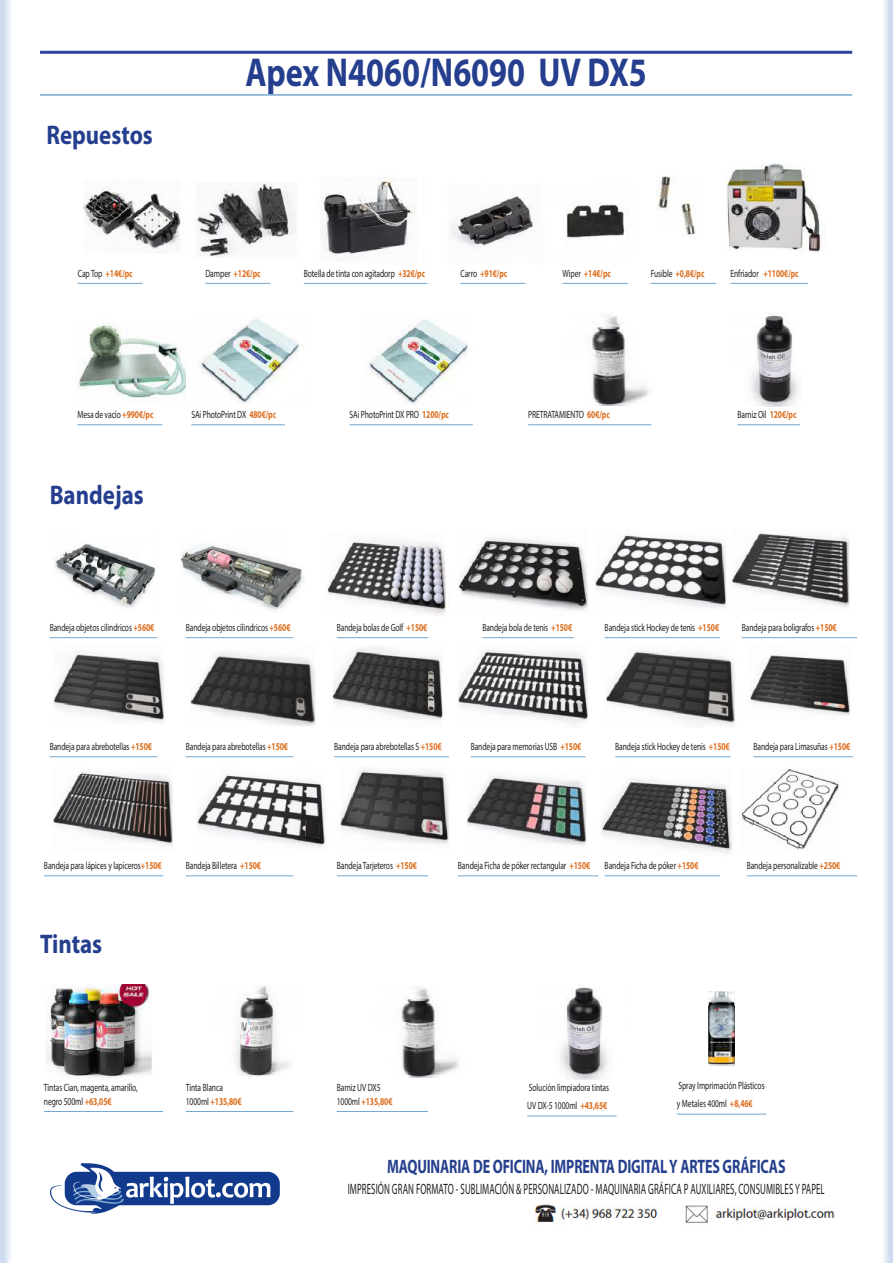
<style>
.page{position:relative;width:893px;height:1263px;background:#fff}
.page>*{position:absolute;margin:0;border:0;box-sizing:border-box;transform-origin:0 0}
.tituloSección{font:700 40.5px "Myriad Pro";color:#253f8e;scale:.8 1}
.tituloproducto{font:700 27px "Myriad Pro";color:#253f8e;scale:.85 1}
.t1{font:700 19.5px "Myriad Pro";letter-spacing:-.01em;color:#253f8e;scale:.72 1}
.t2{font:15px "Myriad Pro";letter-spacing:.01em;color:#231f20;scale:.59 1}
.lista_-_peque{font:10.5px/13.5px "Myriad Pro";letter-spacing:-.01em;color:#231f20;scale:.72 1}
.lista_-_peque-2{font:700 10.5px "Myriad Pro";letter-spacing:-.005em;color:#dd6e1f;scale:.72 1}
.s1{font-weight:400;color:#231f20}
.s2{font-weight:700;color:#dd6e1f}
</style>
<div class="page">
<img style="left:50px;top:1163px;width:230px;height:50px">
<img style="left:534px;top:1204px;width:301px;height:19px">
<svg style="left:0;top:0;width:10px;height:1263px;fill:#d1dfef"></svg>
<svg style="left:884px;top:0;width:9px;height:1263px"></svg>
<hr style="left:40px;top:51px;width:812px;height:3px;background:#2b439b">
<hr style="left:40px;top:94px;width:812px;height:2px;background:#72a7d0">
<img style="left:83px;top:178px;width:543px;height:81px">
<img style="left:76px;top:323px;width:110px;height:75px">
<img style="left:54px;top:532px;width:796px;height:83px">
<img style="left:53px;top:647px;width:797px;height:79px">
<img style="left:53px;top:769px;width:786px;height:84px">
<hr style="left:50px;top:637px;width:107px;height:1px;background:#72a7d0">
<hr style="left:50px;top:756px;width:107px;height:1px;background:#72a7d0">
<hr style="left:44px;top:875px;width:119px;height:1px;background:#72a7d0">
<hr style="left:44px;top:1111px;width:119px;height:1px;background:#72a7d0">
<hr style="left:186px;top:637px;width:107px;height:1px;background:#72a7d0">
<hr style="left:186px;top:756px;width:107px;height:1px;background:#72a7d0">
<hr style="left:186px;top:875px;width:107px;height:1px;background:#72a7d0">
<hr style="left:186px;top:1111px;width:107px;height:1px;background:#72a7d0">
<hr style="left:337px;top:637px;width:91px;height:1px;background:#72a7d0">
<hr style="left:334px;top:756px;width:115px;height:1px;background:#72a7d0">
<hr style="left:337px;top:875px;width:91px;height:1px;background:#72a7d0">
<hr style="left:337px;top:1111px;width:91px;height:1px;background:#72a7d0">
<hr style="left:482px;top:637px;width:92px;height:1px;background:#72a7d0">
<hr style="left:471px;top:756px;width:114px;height:1px;background:#72a7d0">
<hr style="left:458px;top:875px;width:140px;height:1px;background:#72a7d0">
<hr style="left:527px;top:1116px;width:90px;height:1px;background:#72a7d0">
<hr style="left:605px;top:637px;width:115px;height:1px;background:#72a7d0">
<hr style="left:615px;top:756px;width:115px;height:1px;background:#72a7d0">
<hr style="left:605px;top:875px;width:115px;height:1px;background:#72a7d0">
<hr style="left:742px;top:637px;width:115px;height:1px;background:#72a7d0">
<hr style="left:753px;top:756px;width:100px;height:1px;background:#72a7d0">
<hr style="left:747px;top:875px;width:110px;height:1px;background:#72a7d0">
<hr style="left:78px;top:283px;width:65px;height:1px;background:#72a7d0">
<hr style="left:77px;top:424px;width:85px;height:1px;background:#72a7d0">
<hr style="left:205px;top:283px;width:65px;height:1px;background:#72a7d0">
<hr style="left:191px;top:424px;width:94px;height:1px;background:#72a7d0">
<hr style="left:304px;top:283px;width:123px;height:1px;background:#72a7d0">
<hr style="left:349px;top:424px;width:124px;height:1px;background:#72a7d0">
<hr style="left:528px;top:424px;width:123px;height:1px;background:#72a7d0">
<hr style="left:737px;top:424px;width:63px;height:1px;background:#72a7d0">
<hr style="left:460px;top:283px;width:66px;height:1px;background:#72a7d0">
<hr style="left:562px;top:283px;width:66px;height:1px;background:#72a7d0">
<hr style="left:651px;top:283px;width:65px;height:1px;background:#72a7d0">
<hr style="left:730px;top:283px;width:78px;height:1px;background:#72a7d0">
<img style="left:725px;top:163px;width:100px;height:89px">
<img style="left:657px;top:176px;width:39px;height:61px">
<img style="left:199px;top:319px;width:270px;height:85px">
<img style="left:591px;top:313px;width:207px;height:94px">
<img style="left:46px;top:985px;width:562px;height:94px">
<img style="left:708px;top:992px;width:27px;height:73px">
<hr style="left:677px;top:1114px;width:89px;height:1px;background:#72a7d0">
<p class="tituloproducto" style="left:46px;top:117px;width:127px">Repuestos</p>
<p class="lista_-_peque-2" style="left:78px;top:266px;width:78px"><span class="s1">Cap Top</span> +14€/pc</p>
<p class="tituloSección" style="left:245px;top:46px;width:503px">Apex N4060/N6090 UV DX5</p>
<p class="lista_-_peque-2" style="left:205px;top:266px;width:78px"><span class="s1">Damper</span> +12€/pc</p>
<p class="lista_-_peque" style="left:304px;top:266px;width:170px">Botella de tinta con agitadorp <span class="s2">+32€/pc</span></p>
<p class="lista_-_peque-2" style="left:460px;top:266px;width:66px"><span class="s1">Carro</span> +91€/pc</p>
<p class="lista_-_peque-2" style="left:562px;top:266px;width:69px"><span class="s1">Wiper</span> +14€/pc</p>
<p class="lista_-_peque-2" style="left:651px;top:266px;width:76px"><span class="s1">Fusible</span> +0,8€/pc</p>
<p class="lista_-_peque" style="left:730px;top:266px;width:96px">Enfriador <span class="s2">+1100€/pc</span></p>
<p class="lista_-_peque" style="left:77px;top:408px;width:107px">Mesa de vacío <span class="s2">+990€/pc</span></p>
<p class="tituloproducto" style="left:50px;top:477px;width:112px">Bandejas</p>
<p class="lista_-_peque" style="left:191px;top:408px;width:119px">SAi PhotoPrint DX <span class="s2">480€/pc</span></p>
<p class="lista_-_peque" style="left:349px;top:408px;width:140px">SAi PhotoPrint DX PRO <span class="s2">1200/pc</span></p>
<p class="lista_-_peque" style="left:528px;top:408px;width:115px">PRETRATAMIENTO <span class="s2">60€/pc</span></p>
<p class="lista_-_peque" style="left:737px;top:408px;width:83px">Barniz Oil <span class="s2">120€/pc</span></p>
<p class="lista_-_peque" style="left:50px;top:620px;width:147px">Bandeja objetos cilindricos <span class="s2">+560€</span></p>
<p class="lista_-_peque" style="left:186px;top:620px;width:147px">Bandeja objetos cilindricos <span class="s2">+560€</span></p>
<p class="lista_-_peque" style="left:337px;top:620px;width:127px">Bandeja bolas de Golf <span class="s2">+150€</span></p>
<p class="lista_-_peque" style="left:482px;top:620px;width:126px">Bandeja bola de tenis <span class="s2">+150€</span></p>
<p class="lista_-_peque" style="left:605px;top:620px;width:161px">Bandeja stick Hockey de tenis <span class="s2">+150€</span></p>
<p class="lista_-_peque" style="left:742px;top:620px;width:133px">Bandeja para boligrafos <span class="s2">+150€</span></p>
<p class="lista_-_peque" style="left:50px;top:739px;width:144px">Bandeja para abrebotellas <span class="s2">+150€</span></p>
<p class="lista_-_peque" style="left:186px;top:739px;width:144px">Bandeja para abrebotellas <span class="s2">+150€</span></p>
<p class="lista_-_peque" style="left:334px;top:739px;width:151px">Bandeja para abrebotellas S <span class="s2">+150€</span></p>
<p class="lista_-_peque" style="left:471px;top:739px;width:155px">Bandeja para memorias USB <span class="s2">+150€</span></p>
<p class="lista_-_peque" style="left:615px;top:739px;width:161px">Bandeja stick Hockey de tenis <span class="s2">+150€</span></p>
<p class="lista_-_peque" style="left:753px;top:739px;width:136px">Bandeja para Limasuñas <span class="s2">+150€</span></p>
<p class="lista_-_peque" style="left:44px;top:859px;width:165px">Bandeja para lápices y lapiceros<span class="s2">+150€</span></p>
<p class="lista_-_peque" style="left:186px;top:859px;width:106px">Bandeja Billetera <span class="s2">+150€</span></p>
<p class="lista_-_peque" style="left:337px;top:859px;width:113px">Bandeja Tarjeteros <span class="s2">+150€</span></p>
<p class="lista_-_peque" style="left:458px;top:859px;width:185px">Bandeja Ficha de póker rectangular <span class="s2">+150€</span></p>
<p class="lista_-_peque" style="left:605px;top:859px;width:132px">Bandeja Ficha de póker <span class="s2">+150€</span></p>
<p class="lista_-_peque" style="left:747px;top:859px;width:132px">Bandeja personalizable <span class="s2">+250€</span></p>
<p class="tituloproducto" style="left:40px;top:927px;width:75px">Tintas</p>
<p class="lista_-_peque" style="left:44px;top:1081px;width:132px">Tintas Cian, magenta, amarillo, negro 500ml <span class="s2">+63,05€</span></p>
<p class="lista_-_peque" style="left:186px;top:1081px;width:79px">Tinta Blanca<br>1000ml <span class="s2">+135,80€</span></p>
<p class="lista_-_peque" style="left:337px;top:1081px;width:79px">Barniz UV DX5<br>1000ml <span class="s2">+135,80€</span></p>
<p class="lista_-_peque" style="left:527px;top:1078px;width:115px;line-height:18px">Solución limpiadora tintas<br>UV DX-5 1000ml <span class="s2">+43,65€</span></p>
<p class="lista_-_peque" style="left:677px;top:1077px;width:123px;line-height:18px">Spray Imprimación Plásticos y Metales 400ml <span class="s2">+8,46€</span></p>
<h3 class="t1" style="left:387px;top:1154px;width:555px">MAQUINARIA DE OFICINA, IMPRENTA DIGITAL Y ARTES GRÁFICAS</h3>
<h3 class="t2" style="left:348px;top:1180px;width:810px">IMPRESIÓN GRAN FORMATO - SUBLIMACIÓN &amp; PERSONALIZADO - MAQUINARIA GRÁFICA P AUXILIARES, CONSUMIBLES Y PAPEL</h3>
</div>
